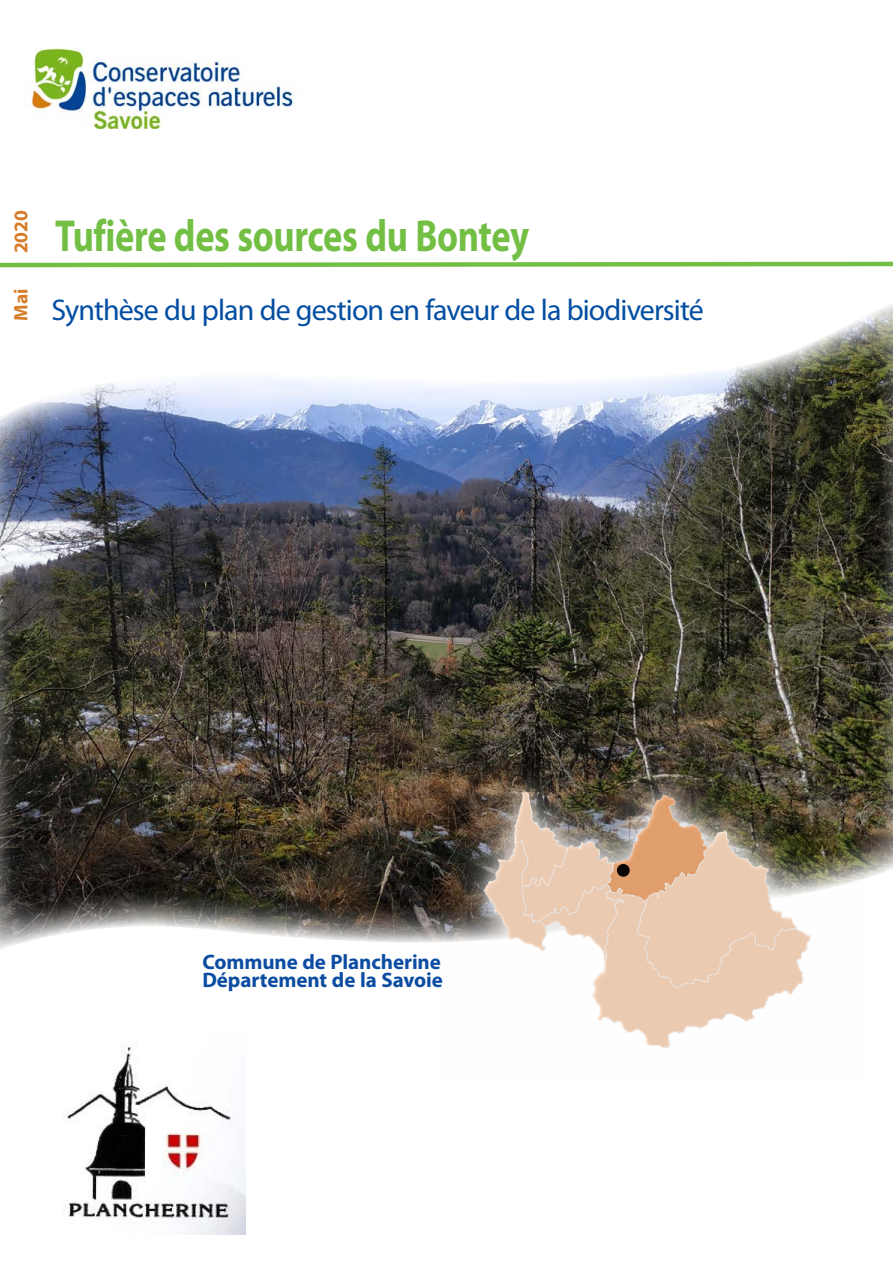
<style>
.page{position:relative;width:893px;height:1263px;background:#fff}
.page>*{position:absolute;margin:0;border:0;box-sizing:border-box;transform-origin:0 0}
.t1{font:700 45px "Myriad Pro";letter-spacing:-.01em;color:#72bf44;scale:.81 1}
.t2{font:30px "Myriad Pro";letter-spacing:-.03em;color:#034ea2}
.t3{font:700 21px/18.1px "Myriad Pro";letter-spacing:-.005em;color:#0c4da2}
.t4{font:700 19.5px "Myriad Pro";letter-spacing:-.01em;color:#d77d2a}
</style>
<div class="page">
<img style="left:0;top:305px;width:893px;height:644px">
<div style="left:436px;top:746px;width:423px;height:351px;background:#fff;opacity:.75"></div>
<div style="left:467px;top:774px;width:360px;height:291px;background:#fff;opacity:.75"></div>
<div style="left:438px;top:784px;width:425px;height:294px;background:#fff;opacity:.75"></div>
<div style="left:618px;top:865px;width:11px;height:11px;background:#090604;border-radius:50%"></div>
<div style="left:617px;top:864px;width:13px;height:13px;border:2px solid #000;border-radius:50%"></div>
<img style="left:31px;top:47px;width:266px;height:81px">
<svg style="left:0;top:261px;width:893px;height:7px"></svg>
<img style="left:64px;top:1047px;width:181px;height:187px">
<p class="t4" style="left:8px;top:253px;width:44px;rotate:-90deg">2020</p>
<p class="t4" style="left:8px;top:321px;width:34px;rotate:-90deg">Mai</p>
<h1 class="t1" style="left:55px;top:206px;width:587px">Tufière des sources du Bontey</h1>
<p class="t2" style="left:52px;top:292px;width:654px">Synthèse du plan de gestion en faveur de la biodiversité</p>
<p class="t3" style="left:202px;top:952px;width:242px">Commune de Plancherine<br>Département de la Savoie</p>
</div>
